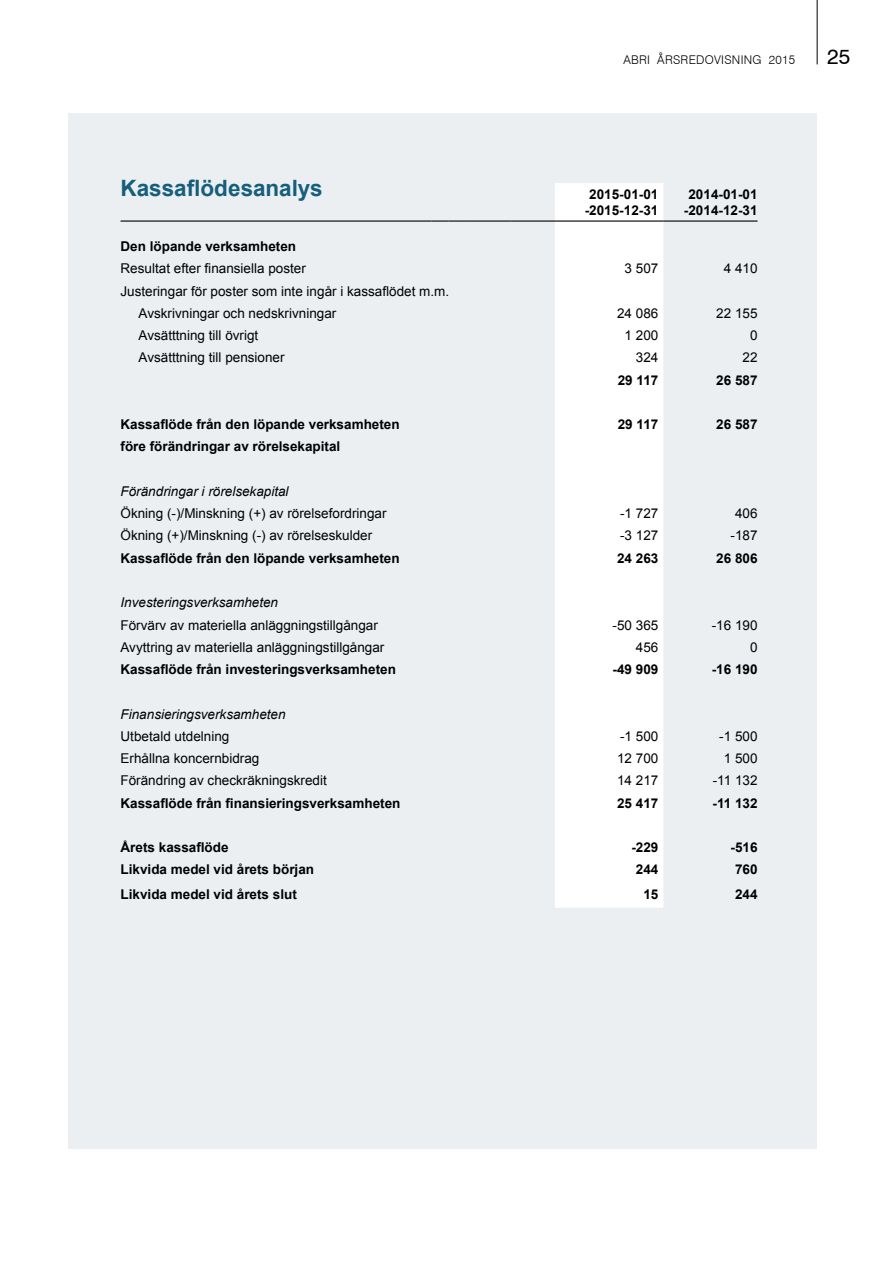
<style>
.page{position:relative;width:893px;height:1263px;background:#fff}
.page>*{position:absolute;margin:0;border:0;box-sizing:border-box;transform-origin:0 0}
.t1{font:700 22.5px "Arial";color:#155e7c}
.t2{font:21px "Swiss 721 BT";color:#000}
.t3{font:13.5px/22.2px "Arial";color:#000}
.t4{font:700 13.5px/16.2px "Arial";color:#000;text-align:center}
.t5{font:italic 13.5px "Arial";color:#000}
.t6{font:300 12px "Swiss 721 BT";letter-spacing:.025em;color:#000}
.s1{font-size:12.6px}
</style>
<div class="page">
<div style="left:68px;top:114px;width:748px;height:1035px;background:#ebeff2"></div>
<div style="left:555px;top:183px;width:108px;height:725px;background:#fff"></div>
<hr style="left:121px;top:220px;width:311px;height:2px;background:#000">
<svg style="left:432px;top:220px;width:17px;height:2px"></svg>
<hr style="left:449px;top:220px;width:21px;height:2px;background:#000">
<hr style="left:470px;top:220px;width:40px;height:2px;background:#000">
<hr style="left:510px;top:220px;width:45px;height:2px;background:#000">
<hr style="left:555px;top:220px;width:108px;height:2px;background:#000">
<hr style="left:663px;top:220px;width:94px;height:2px;background:#000">
<hr style="left:817px;top:0;width:1px;height:64px;background:#000">
<p class="t6" style="left:623px;top:53px;width:173px">ABRI ÅRSREDOVISNING 201<span class="s1">5</span></p>
<h2 class="t2" style="left:827px;top:44px;width:25px">25</h2>
<h1 class="t1" style="left:121px;top:173px;width:204px">Kassaflödesanalys</h1>
<p class="t4" style="left:585px;top:186px;width:75px">2015-01-01 -2015-12-31</p>
<p class="t4" style="left:684px;top:186px;width:75px">2014-01-01 -2014-12-31</p>
<p class="t4" style="left:121px;top:239px;width:177px">Den löpande verksamheten</p>
<p class="t3" style="left:121px;top:258px;width:187px">Resultat efter finansiella poster</p>
<p class="t3" style="left:625px;top:258px;width:35px">3 507</p>
<p class="t3" style="left:724px;top:258px;width:35px">4 410</p>
<p class="t3" style="left:139px;top:280px;width:312px;text-indent:-18px">Justeringar för poster som inte ingår i kassaflödet m.m.<br>Avskrivningar och nedskrivningar</p>
<p class="t3" style="left:617px;top:302px;width:43px">24 086</p>
<p class="t3" style="left:716px;top:302px;width:43px">22 155</p>
<p class="t3" style="left:139px;top:324px;width:121px">Avsätttning till övrigt</p>
<p class="t3" style="left:625px;top:324px;width:35px">1 200</p>
<p class="t3" style="left:750px;top:324px;width:9px">0</p>
<p class="t3" style="left:139px;top:347px;width:148px">Avsätttning till pensioner</p>
<p class="t3" style="left:636px;top:347px;width:24px">324</p>
<p class="t3" style="left:742px;top:347px;width:17px">22</p>
<p class="t4" style="left:618px;top:372px;width:42px">29 117</p>
<p class="t4" style="left:716px;top:372px;width:43px">26 587</p>
<p class="t4" style="left:121px;top:417px;width:281px">Kassaflöde från den löpande verksamheten</p>
<p class="t4" style="left:618px;top:417px;width:42px">29 117</p>
<p class="t4" style="left:716px;top:417px;width:43px">26 587</p>
<p class="t4" style="left:121px;top:439px;width:221px">före förändringar av rörelsekapital</p>
<p class="t5" style="left:121px;top:482px;width:170px">Förändringar i rörelsekapital</p>
<p class="t3" style="left:121px;top:502px;width:267px">Ökning (-)/Minskning (+) av rörelsefordringar</p>
<p class="t3" style="left:620px;top:502px;width:40px">-1 727</p>
<p class="t3" style="left:735px;top:502px;width:24px">406</p>
<p class="t3" style="left:121px;top:525px;width:253px">Ökning (+)/Minskning (-) av rörelseskulder</p>
<p class="t3" style="left:620px;top:525px;width:40px">-3 127</p>
<p class="t3" style="left:730px;top:525px;width:29px">-187</p>
<p class="t4" style="left:121px;top:550px;width:281px">Kassaflöde från den löpande verksamheten</p>
<p class="t4" style="left:617px;top:550px;width:43px">24 263</p>
<p class="t4" style="left:716px;top:550px;width:43px">26 806</p>
<p class="t5" style="left:121px;top:594px;width:159px">Investeringsverksamheten</p>
<p class="t3" style="left:121px;top:614px;width:259px">Förvärv av materiella anläggningstillgångar</p>
<p class="t3" style="left:613px;top:614px;width:47px">-50 365</p>
<p class="t3" style="left:712px;top:614px;width:47px">-16 190</p>
<p class="t3" style="left:121px;top:636px;width:265px">Avyttring av materiella anläggningstillgångar</p>
<p class="t3" style="left:636px;top:636px;width:24px">456</p>
<p class="t3" style="left:750px;top:636px;width:9px">0</p>
<p class="t4" style="left:121px;top:662px;width:277px">Kassaflöde från investeringsverksamheten</p>
<p class="t4" style="left:613px;top:662px;width:47px">-49 909</p>
<p class="t4" style="left:712px;top:662px;width:47px">-16 190</p>
<p class="t5" style="left:121px;top:705px;width:167px">Finansieringsverksamheten</p>
<p class="t3" style="left:121px;top:725px;width:110px">Utbetald utdelning</p>
<p class="t3" style="left:620px;top:725px;width:40px">-1 500</p>
<p class="t3" style="left:719px;top:725px;width:40px">-1 500</p>
<p class="t3" style="left:121px;top:747px;width:140px">Erhållna koncernbidrag</p>
<p class="t3" style="left:617px;top:747px;width:43px">12 700</p>
<p class="t3" style="left:724px;top:747px;width:35px">1 500</p>
<p class="t3" style="left:121px;top:770px;width:208px">Förändring av checkräkningskredit</p>
<p class="t3" style="left:617px;top:770px;width:43px">14 217</p>
<p class="t3" style="left:713px;top:770px;width:46px">-11 132</p>
<p class="t4" style="left:121px;top:795px;width:281px">Kassaflöde från finansieringsverksamheten</p>
<p class="t4" style="left:617px;top:795px;width:43px">25 417</p>
<p class="t4" style="left:712px;top:795px;width:47px">-11 132</p>
<p class="t4" style="left:121px;top:840px;width:110px">Årets kassaflöde</p>
<p class="t4" style="left:631px;top:840px;width:29px">-229</p>
<p class="t4" style="left:730px;top:840px;width:29px">-516</p>
<p class="t4" style="left:121px;top:862px;width:195px">Likvida medel vid årets början</p>
<p class="t4" style="left:636px;top:862px;width:24px">244</p>
<p class="t4" style="left:735px;top:862px;width:24px">760</p>
<p class="t4" style="left:121px;top:886px;width:178px">Likvida medel vid årets slut</p>
<p class="t4" style="left:643px;top:886px;width:17px">15</p>
<p class="t4" style="left:735px;top:886px;width:24px">244</p>
</div>
